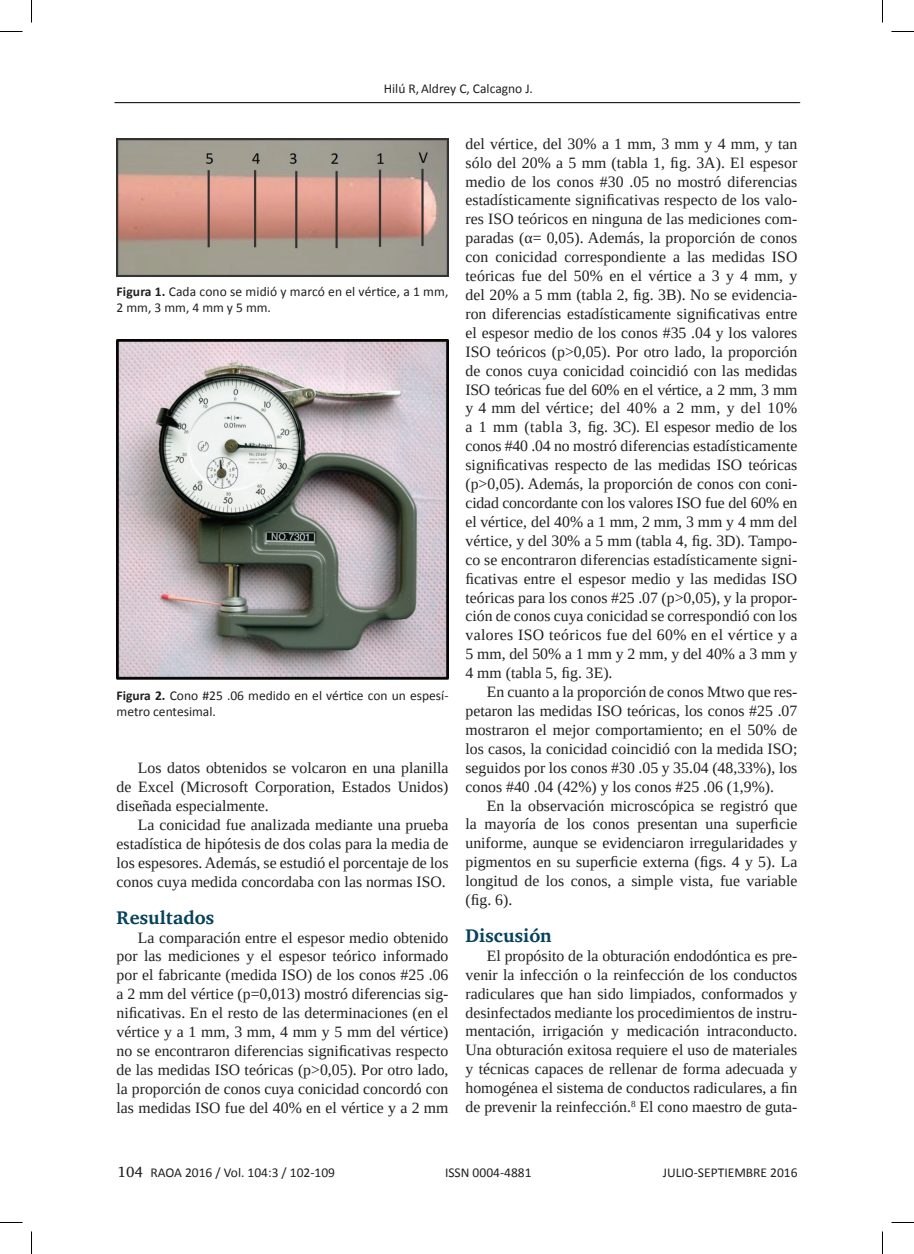
<style>
.page{position:relative;width:914px;height:1254px;background:#fff}
.page>*{position:absolute;margin:0;border:0;box-sizing:border-box;transform-origin:0 0}
.Título_intro{font:700 18.75px "Charis SIL";color:#06425a}
.Texto_intro{font:15.75px/18.9px "Liberation Serif";color:#231f20;text-align:justify}
.Epígrafe_imágenes{font:13.5px/16.2px "Calibri";color:#231f20}
.s1{font-weight:700}
.s2{font-family:"Charis SIL";font-size:15px}
</style>
<div class="page">
<hr style="left:115px;top:102px;width:685px;height:1px;background:#231f20">
<hr style="left:114px;top:102px;width:685px;height:1px;background:#231f20">
<img style="left:117px;top:138px;width:331px;height:138px">
<img style="left:117px;top:340px;width:331px;height:339px">
<svg style="left:0;top:31px;width:22px;height:1px"></svg>
<svg style="left:891px;top:31px;width:22px;height:1px"></svg>
<svg style="left:0;top:1222px;width:22px;height:1px"></svg>
<svg style="left:891px;top:1222px;width:22px;height:1px"></svg>
<svg style="left:31px;top:0;width:1px;height:23px"></svg>
<svg style="left:31px;top:1231px;width:1px;height:23px"></svg>
<svg style="left:882px;top:0;width:1px;height:23px"></svg>
<svg style="left:882px;top:1231px;width:1px;height:23px"></svg>
<p class="Epígrafe_imágenes" style="left:384px;top:81px;width:151px">Hilú R,Aldrey C, Calcagno J.</p>
<p class="Epígrafe_imágenes" style="left:117px;top:283px;width:333px"><span class="s1">Figura 1.</span> Cada cono se midió y marcó en el vértice, a 1 mm,<br>2 mm, 3 mm, 4 mm y 5 mm.</p>
<p class="Epígrafe_imágenes" style="left:117px;top:687px;width:333px"><span class="s1">Figura 2.</span> Cono #25 .06 medido en el vértice con un espesí&shy;metro centesimal.</p>
<p class="Texto_intro" style="left:117px;top:758px;width:333px;text-indent:21px">Los datos obtenidos se volcaron en una planilla de Excel (Microsoft Corporation, Estados Unidos) diseñada especialmente.</p>
<p class="Texto_intro" style="left:117px;top:815px;width:333px;text-indent:21px">La conicidad fue analizada mediante una prueba estadística de hipótesis de dos colas para la media de los espesores. Además, se estudió el porcentaje de los conos cuya medida concordaba con las normas ISO.</p>
<p class="Título_intro" style="left:117px;top:906px;width:99px">Resultados</p>
<p class="Texto_intro" style="left:117px;top:927px;width:333px;text-indent:21px">La comparación entre el espesor medio obtenido por las mediciones y el espesor teórico informado por el fabricante (medida ISO) de los conos #25 .06 a 2 mm del vértice (p=0,013) mostró diferencias sig&shy;nificativas. En el resto de las determinaciones (en el vértice y a 1 mm, 3 mm, 4 mm y 5 mm del vértice) no se encontraron diferencias significativas respecto de las medidas ISO teóricas (p&gt;0,05). Por otro lado, la proporción de conos cuya conicidad concordó con las medidas ISO fue del 40% en el vértice y a 2 mm</p>
<p class="Texto_intro" style="left:465px;top:134px;width:333px">del vértice, del 30% a 1 mm, 3 mm y 4 mm, y tan sólo del 20% a 5 mm (tabla 1, fig. 3A). El espesor medio de los conos #30 .05 no mostró diferencias estadísticamente significativas respecto de los valo&shy;res ISO teóricos en ninguna de las mediciones com&shy;paradas (α= 0,05). Además, la proporción de conos con conicidad correspondiente a las medidas ISO teóricas fue del 50% en el vértice a 3 y 4 mm, y del 20% a 5 mm (tabla 2, fig. 3B). No se evidencia&shy;ron diferencias estadísticamente significativas entre el espesor medio de los conos #35 .04 y los valores ISO teóricos (p&gt;0,05). Por otro lado, la proporción de conos cuya conicidad coincidió con las medidas ISO teóricas fue del 60% en el vértice, a 2 mm, 3 mm y 4 mm del vértice; del 40% a 2 mm, y del 10% a 1 mm (tabla 3, fig. 3C). El espesor medio de los conos #40 .04 no mostró diferencias estadísticamente significativas respecto de las medidas ISO teóricas (p&gt;0,05). Además, la proporción de conos con coni&shy;cidad concordante con los valores ISO fue del 60% en el vértice, del 40% a 1 mm, 2 mm, 3 mm y 4 mm del vértice, y del 30% a 5 mm (tabla 4, fig. 3D). Tampo&shy;co se encontraron diferencias estadísticamente signi&shy;ficativas entre el espesor medio y las medidas ISO teóricas para los conos #25 .07 (p&gt;0,05), y la propor&shy;ción de conos cuya conicidad se correspondió con los valores ISO teóricos fue del 60% en el vértice y a 5 mm, del 50% a 1 mm y 2 mm, y del 40% a 3 mm y 4 mm (tabla 5, fig. 3E).</p>
<p class="Texto_intro" style="left:465px;top:682px;width:333px;text-indent:21px">En cuanto a la proporción de conos Mtwo que res&shy;petaron las medidas ISO teóricas, los conos #25 .07 mostraron el mejor comportamiento; en el 50% de los casos, la conicidad coincidió con la medida ISO; seguidos por los conos #30 .05 y 35.04 (48,33%), los conos #40 .04 (42%) y los conos #25 .06 (1,9%).</p>
<p class="Texto_intro" style="left:465px;top:795px;width:333px;text-indent:21px">En la observación microscópica se registró que la mayoría de los conos presentan una superficie uniforme, aunque se evidenciaron irregularidades y pigmentos en su superficie externa (figs. 4 y 5). La longitud de los conos, a simple vista, fue variable (fig. 6).</p>
<p class="Título_intro" style="left:465px;top:924px;width:88px">Discusión</p>
<p class="Texto_intro" style="left:465px;top:946px;width:333px;text-indent:21px">El propósito de la obturación endodóntica es pre&shy;venir la infección o la reinfección de los conductos radiculares que han sido limpiados, conformados y desinfectados mediante los procedimientos de instru&shy;mentación, irrigación y medicación intraconducto.<br>Una obturación exitosa requiere el uso de materiales y técnicas capaces de rellenar de forma adecuada y homogénea el sistema de conductos radiculares, a fin de prevenir la reinfección.<sup>8</sup> El cono maestro de guta-</p>
<p class="Epígrafe_imágenes" style="left:118px;top:1164px;width:219px"><span class="s2">104</span> RAOA 2016 / Vol. 104:3 / 102-109</p>
<p class="Epígrafe_imágenes" style="left:445px;top:1164px;width:88px">ISSN 0004-4881</p>
<p class="Epígrafe_imágenes" style="left:662px;top:1164px;width:136px">JULIO-SEPTIEMBRE 2016</p>
</div>
